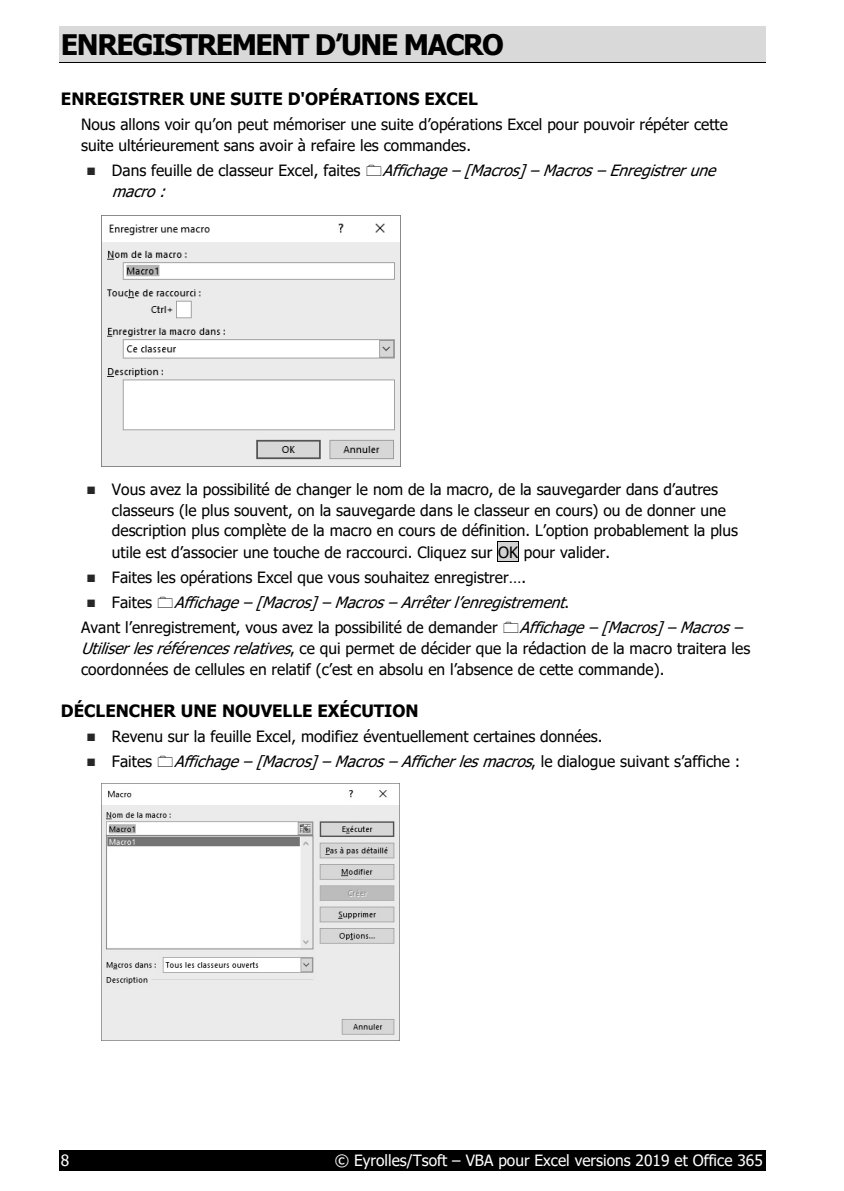
<style>
.page{position:relative;width:844px;height:1191px;background:#fff}
.page>*{position:absolute;margin:0;border:0;box-sizing:border-box;transform-origin:0 0}
.t1{font:700 28.18px "Tahoma";letter-spacing:-.05em;color:#000}
.t2{font:700 16.97px "Tahoma";color:#000}
.t3{font:15.58px/20.7px "Tahoma";color:#000}
.t4{font:italic 15.58px "Tahoma";color:#000}
.t5{font:15.58px "Tahoma";color:#fff}
.s1{color:#262626}
.s2{font-style:italic}
.s3{font-style:normal}
</style>
<div class="page">
<div style="left:59px;top:1150px;width:705px;height:20px;background:#000"></div>
<div style="left:59px;top:26px;width:705px;height:36px;background:#d9d9d9"></div>
<hr style="left:59px;top:62px;width:705px;height:1px;background:#000">
<svg style="left:497px;top:541px;width:22px;height:21px"></svg>
<img style="left:101px;top:216px;width:299px;height:250px">
<img style="left:101px;top:783px;width:298px;height:257px">
<p class="t1" style="left:61px;top:25px;width:444px">ENREGISTREMENT D’UNE MACRO</p>
<p class="t2" style="left:61px;top:87px;width:418px">ENREGISTRER UNE SUITE D'OPÉRATIONS EXCEL</p>
<p class="t3" style="left:81px;top:115px;width:648px">Nous allons voir qu’on peut mémoriser une suite d’opérations Excel pour pouvoir répéter cette suite ultérieurement sans avoir à refaire les commandes.</p>
<p class="t3" style="left:86px;top:161px;width:275px"><span class="s1">■</span> Dans feuille de classeur Excel, faites</p>
<p class="t4" style="left:382px;top:160px;width:341px">Affichage–[Macros]–Macros–Enregistrerune</p>
<p class="t4" style="left:112px;top:180px;width:62px">macro:</p>
<p class="t3" style="left:112px;top:480px;width:627px;text-indent:-25px"><span class="s1">■</span> Vous avez la possibilité de changer le nom de la macro, de la sauvegarder dans d’autres classeurs (le plus souvent, on la sauvegarde dans le classeur en cours) ou de donner une description plus complète de la macro en cours de définition. L’option probablement la plus utile est d’associer une touche de raccourci. Cliquez sur OK pour valider.</p>
<p class="t3" style="left:86px;top:568px;width:441px"><span class="s1">■</span> Faites les opérations Excel que vous souhaitez enregistrer….</p>
<p class="t3" style="left:86px;top:593px;width:67px"><span class="s1">■</span> Faites</p>
<p class="t3" style="left:81px;top:591px;width:492px;line-height:25px;text-indent:93px"><span class="s2">Affichage–[Macros]–Macros–Arrêterl’enregistrement</span>.<br>Avant l’enregistrement, vous avez la possibilité de demander</p>
<p class="t3" style="left:81px;top:618px;width:670px;text-align:justify;text-indent:438px"><span class="s2">Affichage–[Macros]–Macros– Utiliserlesréférencesrelatives</span>, ce qui permet de décider que la rédaction de la macro traitera les coordonnées de cellules en relatif (c’est en absolu en l’absence de cette commande).</p>
<p class="t2" style="left:61px;top:698px;width:359px">DÉCLENCHER UNE NOUVELLE EXÉCUTION</p>
<p class="t3" style="left:86px;top:727px;width:517px"><span class="s1">■</span> Revenu sur la feuille Excel, modifiez éventuellement certaines données.</p>
<p class="t3" style="left:86px;top:751px;width:67px"><span class="s1">■</span> Faites</p>
<p class="t4" style="left:174px;top:750px;width:567px">Affichage–[Macros]–Macros–Afficherlesmacros<span class="s3">, l e d i a l o g u e s u i v a n t s ’ a f f i c h e :</span></p>
<p class="t5" style="left:61px;top:1149px;width:10px">8</p>
<p class="t5" style="left:334px;top:1149px;width:429px">© Eyrolles/Tsoft – VBA pour Excel versions 2019 et Office 365</p>
</div>
